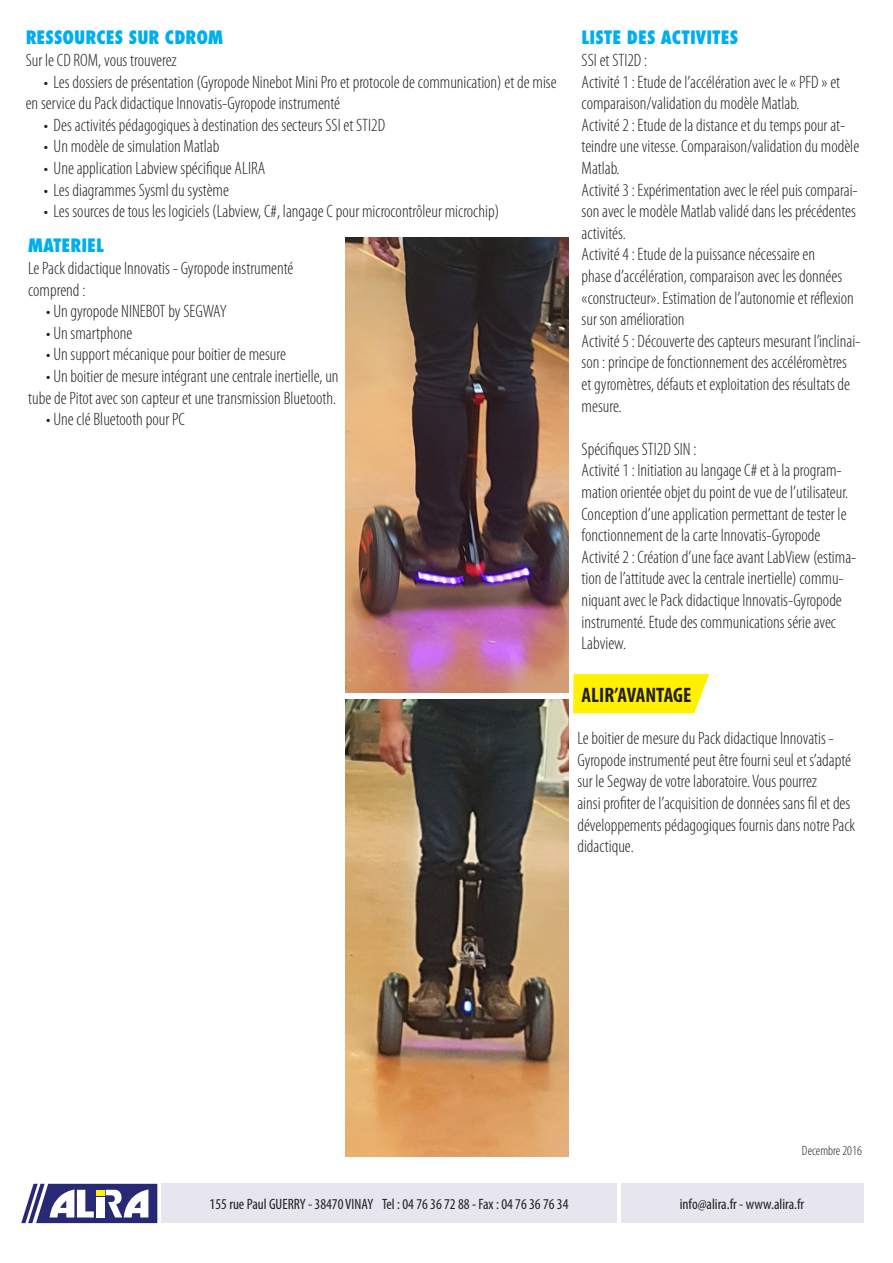
<style>
.page{position:relative;width:893px;height:1263px;background:#fff}
.page>*{position:absolute;margin:0;border:0;box-sizing:border-box;transform-origin:0 0}
.Titre_bloc_jaune{font:700 condensed 21px "Myriad Pro";color:#231f20}
.Bloc_texte_fiche{font:300 condensed 18px/21.6px "Myriad Pro";color:#231f20}
.t1{font:800 condensed 18px "Futura";color:#00aeef}
.t2{font:condensed 15px "Myriad Pro";color:#231f20}
.t3{font:300 condensed 13.5px "Myriad Pro";color:#231f20}
</style>
<div class="page">
<svg style="left:21px;top:1184px;width:136px;height:39px"></svg>
<div style="left:621px;top:1184px;width:242px;height:39px;background:#e7e6ef"></div>
<div style="left:162px;top:1184px;width:455px;height:39px;background:#e7e6ef"></div>
<img style="left:345px;top:238px;width:224px;height:454px">
<div style="left:573px;top:674px;width:136px;height:39px;background:#fff101"></div>
<img style="left:345px;top:700px;width:224px;height:457px">
<p class="t1" style="left:26px;top:26px;width:199px">RESSOURCES SUR CDROM</p>
<p class="Bloc_texte_fiche" style="left:26px;top:50px;width:152px">Sur le CD ROM, vous trouverez</p>
<p class="Bloc_texte_fiche" style="left:26px;top:71px;width:532px;text-indent:18px">• Les dossiersde présentation (Gyropode Ninebot Mini Pro et protocole de communication)et de mise en service du Pack didactique Innovatis-Gyropode instrumenté</p>
<p class="Bloc_texte_fiche" style="left:44px;top:114px;width:343px">• Desactivitéspédagogiques àdestination des secteurs SSIet STI2D</p>
<p class="Bloc_texte_fiche" style="left:44px;top:136px;width:177px">• Un modèle de simulation Matlab</p>
<p class="Bloc_texte_fiche" style="left:44px;top:158px;width:223px">• Uneapplication Labview spécifique ALIRA</p>
<p class="Bloc_texte_fiche" style="left:44px;top:179px;width:187px">• Les diagrammes Sysmldu système</p>
<p class="Bloc_texte_fiche" style="left:44px;top:201px;width:457px">• Les sources de tous les logiciels (Labview, C#, langage C pour microcontrôleur microchip)</p>
<p class="t1" style="left:28px;top:234px;width:77px">MATERIEL</p>
<p class="Bloc_texte_fiche" style="left:28px;top:258px;width:267px">Le Pack didactique Innovatis - Gyropode instrumenté comprend :</p>
<p class="Bloc_texte_fiche" style="left:46px;top:301px;width:182px">• Un gyropode NINEBOT by SEGWAY</p>
<p class="Bloc_texte_fiche" style="left:46px;top:322px;width:88px">• Un smartphone</p>
<p class="Bloc_texte_fiche" style="left:46px;top:344px;width:241px">• Un support mécanique pour boitier de mesure</p>
<p class="Bloc_texte_fiche" style="left:28px;top:366px;width:312px;text-align:right">• Un boitier de mesure intégrant une centraleinertielle, un tube de Pitot avec son capteur et une transmission Bluetooth.</p>
<p class="Bloc_texte_fiche" style="left:46px;top:409px;width:140px">• UnecléBluetooth pour PC</p>
<p class="t1" style="left:582px;top:26px;width:158px">LISTE DES ACTIVITES</p>
<p class="Bloc_texte_fiche" style="left:582px;top:50px;width:67px">SSI et STI2D :</p>
<p class="Bloc_texte_fiche" style="left:582px;top:71px;width:260px">Activité 1 : Etude de l’accélération avec le « PFD » et comparaison/validation du modèle Matlab.</p>
<p class="Bloc_texte_fiche" style="left:582px;top:114px;width:279px">Activité 2 : Etude de la distance et du temps pour at&shy;teindre une vitesse. Comparaison/validation du modèle<br>Matlab.</p>
<p class="Bloc_texte_fiche" style="left:582px;top:179px;width:278px;text-align:justify">Activité 3 : Expérimentation avec le réel puis comparai&shy;son avec le modèle Matlab validé dans les précédentes activités.</p>
<p class="Bloc_texte_fiche" style="left:582px;top:244px;width:274px">Activité 4 : Etude de la puissance nécessaire en<br>phase d’accélération, comparaison avec les données «constructeur». Estimation de l’autonomie et réflexion sur son amélioration</p>
<p class="Bloc_texte_fiche" style="left:582px;top:330px;width:280px">Activité 5 : Découverte des capteurs mesurant l’inclinai&shy;son : principe de fonctionnement des accéléromètres et gyromètres, défauts et exploitation des résultats de mesure.</p>
<p class="Bloc_texte_fiche" style="left:582px;top:438px;width:116px">Spécifiques STI2D SIN :</p>
<p class="Bloc_texte_fiche" style="left:582px;top:460px;width:268px">Activité 1 : Initiation au langage C# et à la program&shy;mation orientée objet du point de vue de l’utilisateur.<br>Conception d’une application permettant de tester le fonctionnement de la carte Innovatis-Gyropode</p>
<p class="Bloc_texte_fiche" style="left:582px;top:546px;width:276px">Activité 2 : Création d’une face avant LabView (estima&shy;tion de l’attitude avec la centrale inertielle) commu&shy;niquant avec le Pack didactique Innovatis-Gyropode instrumenté. Etude des communications série avec Labview.</p>
<p class="Titre_bloc_jaune" style="left:582px;top:681px;width:111px">ALIR’AVANTAGE</p>
<p class="Bloc_texte_fiche" style="left:577px;top:728px;width:279px">Le boitier de mesure du Pack didactique Innovatis - Gyropode instrumenté peut être fourni seul et s’adapté sur le Segway de votre laboratoire. Vous pourrez<br>ainsi profiter de l’acquisition de données sans fil et des développements pédagogiques fournis dans notre Pack didactique.</p>
<p class="t3" style="left:802px;top:1143px;width:61px">Decembre 2016</p>
<p class="t2" style="left:210px;top:1195px;width:360px">155 rue Paul GUERRY - 38470 VINAY Tel : 04 76 36 72 88 - Fax : 04 76 36 76 34</p>
<p class="t2" style="left:680px;top:1195px;width:126px">info@alira.fr - www.alira.fr</p>
</div>
